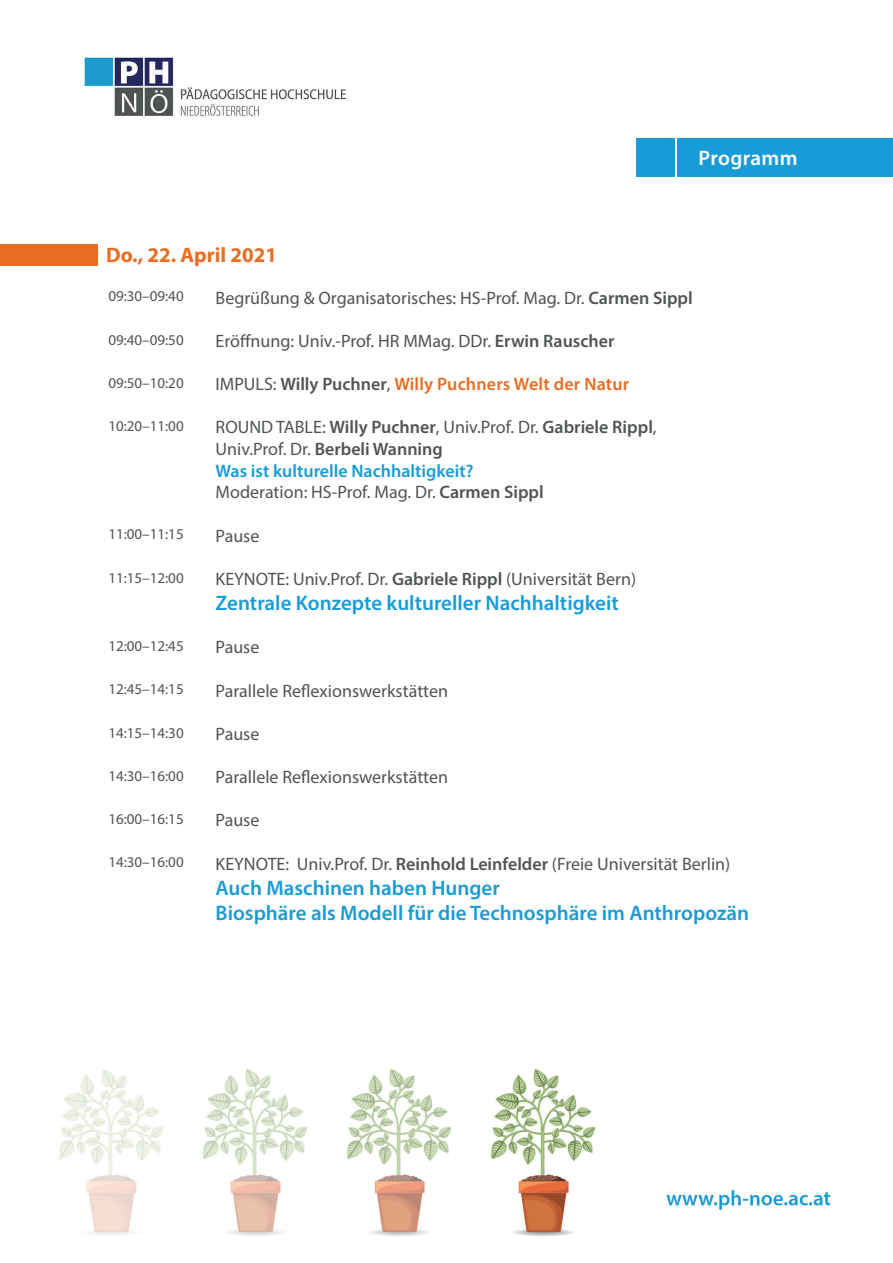
<style>
.page{position:relative;width:893px;height:1263px;background:#fff}
.page>*{position:absolute;margin:0;border:0;box-sizing:border-box;transform-origin:0 0}
.t1{font:600 21px/25.2px "Myriad Pro";color:#199bd8}
.t2{font:700 21px "Myriad Pro";color:#e86d23}
.t3{font:600 21px "Myriad Pro";letter-spacing:.015em;color:#fff}
.t4{font:18px/21.6px "Myriad Pro";color:#505454}
.t5{font:600 18px "Myriad Pro";letter-spacing:.01em;color:#e86d23}
.t6{font:15px "Myriad Pro";color:#505454}
.s1{font-weight:600}
.s2{font-weight:400;color:#505454}
.s3{color:#505454}
.s4{font-weight:600;color:#199bd8}
</style>
<div class="page">
<img style="left:59px;top:57px;width:834px;height:1179px">
<div style="left:0;top:244px;width:98px;height:22px;background:#e86d23"></div>
<div style="left:677px;top:138px;width:216px;height:38px;background:#199bd8"></div>
<div style="left:636px;top:138px;width:38px;height:38px;background:#199bd8"></div>
<p class="t2" style="left:106px;top:241px;width:172px">Do., 22. April 2021</p>
<p class="t3" style="left:698px;top:144px;width:101px">Programm</p>
<p class="t6" style="left:108px;top:287px;width:77px">09:30–09:40</p>
<p class="t4" style="left:216px;top:286px;width:479px">Begrüßung &amp; Organisatorisches: HS-Prof. Mag. Dr. <span class="s1">Carmen Sippl</span></p>
<p class="t6" style="left:108px;top:330px;width:77px">09:40–09:50</p>
<p class="t4" style="left:216px;top:330px;width:400px">Eröffnung: Univ.-Prof. HR MMag. DDr. <span class="s1">Erwin Rauscher</span></p>
<p class="t6" style="left:108px;top:374px;width:77px">09:50–10:20</p>
<p class="t5" style="left:216px;top:373px;width:415px"><span class="s2">IMPULS:</span> <span class="s3">Willy Puchner</span><span class="s2">,</span> Willy Puchners Welt der Natur</p>
<p class="t6" style="left:108px;top:417px;width:77px">10:20–11:00</p>
<p class="t4" style="left:216px;top:416px;width:443px">ROUND TABLE: <span class="s1">Willy Puchner</span>, Univ.Prof. Dr. <span class="s1">Gabriele Rippl</span>, Univ.Prof. Dr. <span class="s1">Berbeli Wanning<br></span><span class="s4">Was ist kulturelle Nachhaltigkeit?<br></span>Moderation: HS-Prof. Mag. Dr. <span class="s1">Carmen Sippl</span></p>
<p class="t6" style="left:108px;top:525px;width:77px">11:00–11:15</p>
<p class="t4" style="left:216px;top:524px;width:45px">Pause</p>
<p class="t6" style="left:108px;top:568px;width:77px">11:15–12:00</p>
<p class="t4" style="left:216px;top:568px;width:422px">KEYNOTE: Univ.Prof. Dr. <span class="s1">Gabriele Rippl</span> (Universität Bern)</p>
<p class="t1" style="left:216px;top:590px;width:405px">Zentrale Konzepte kultureller Nachhaltigkeit</p>
<p class="t6" style="left:108px;top:637px;width:77px">12:00–12:45</p>
<p class="t4" style="left:216px;top:636px;width:45px">Pause</p>
<p class="t6" style="left:108px;top:680px;width:77px">12:45–14:15</p>
<p class="t4" style="left:216px;top:679px;width:234px">Parallele Reflexionswerkstätten</p>
<p class="t6" style="left:108px;top:723px;width:77px">14:15–14:30</p>
<p class="t4" style="left:216px;top:723px;width:45px">Pause</p>
<p class="t6" style="left:108px;top:766px;width:77px">14:30–16:00</p>
<p class="t4" style="left:216px;top:766px;width:234px">Parallele Reflexionswerkstätten</p>
<p class="t6" style="left:108px;top:810px;width:77px">16:00–16:15</p>
<p class="t4" style="left:216px;top:809px;width:45px">Pause</p>
<p class="t6" style="left:108px;top:853px;width:77px">14:30–16:00</p>
<p class="t4" style="left:216px;top:852px;width:516px">KEYNOTE: Univ.Prof. Dr. <span class="s1">Reinhold Leinfelder</span> (Freie Universität Berlin)</p>
<p class="t1" style="left:216px;top:875px;width:535px">Auch Maschinen haben Hunger<br>Biosphäre als Modell für die Technosphäre im Anthropozän</p>
</div>
